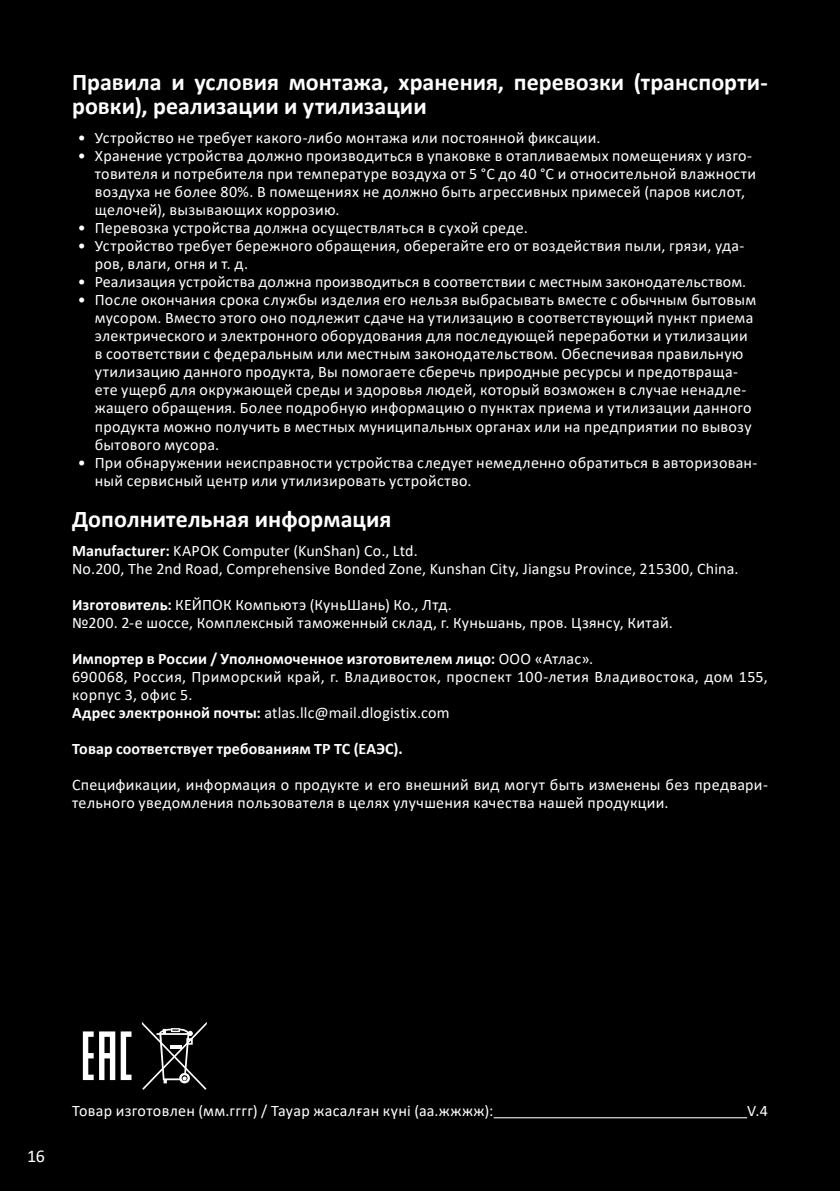
<style>
.page{position:relative;width:840px;height:1191px;background:#fff}
.page>*{position:absolute;margin:0;border:0;box-sizing:border-box;transform-origin:0 0}
.Заголовок{font:700 24px/24px "Calibri";color:#fff}
.t1{font:18px "Calibri";color:#fff}
.t2{font:16px/18px "Calibri";letter-spacing:.02em;color:#fff}
.t3{font:700 16px "Calibri";letter-spacing:.01em;color:#fff}
.s1{font-weight:700}
.s2{font-weight:400}
</style>
<div class="page">
<div style="left:0;top:0;width:839px;height:1191px;background:#000"></div>
<hr style="left:493px;top:1117px;width:253px;height:1px;background:#fff">
<svg style="left:83px;top:1031px;width:32px;height:49px"></svg>
<svg style="left:121px;top:1031px;width:10px;height:49px"></svg>
<svg style="left:142px;top:1022px;width:65px;height:67px"></svg>
<p class="Заголовок" style="left:72px;top:70px;width:697px">Правила и условия монтажа, хранения, перевозки (транспорти&shy;ровки), реализации и утилизации</p>
<p class="t2" style="left:78px;top:129px;width:521px">• Устройство не требует какого-либо монтажа или постоянной фиксации.</p>
<p class="t2" style="left:95px;top:147px;width:662px;text-indent:-17px">• Хранение устройства должно производиться в упаковке в отапливаемых помещениях у изго&shy;товителя и потребителя при температуре воздуха от 5 °С до 40 °С и относительной влажности воздуха не более 80%. В помещениях не должно быть агрессивных примесей (паров кислот, щелочей), вызывающих коррозию.</p>
<p class="t2" style="left:78px;top:219px;width:449px">• Перевозка устройства должна осуществляться в сухой среде.</p>
<p class="t2" style="left:95px;top:237px;width:651px;text-indent:-17px">• Устройство требует бережного обращения, оберегайте его от воздействия пыли, грязи, уда&shy;ров, влаги, огня и т. д.</p>
<p class="t2" style="left:78px;top:273px;width:667px">• Реализация устройства должна производиться в соответствии с местным законодательством.</p>
<p class="t2" style="left:95px;top:291px;width:662px;text-indent:-17px">• После окончания срока службы изделия его нельзя выбрасывать вместе с обычным бытовым мусором. Вместо этого оно подлежит сдаче на утилизацию в соответствующий пункт приема электрического и электронного оборудования для последующей переработки и утилизации в соответствии с федеральным или местным законодательством. Обеспечивая правильную утилизацию данного продукта, Вы помогаете сберечь природные ресурсы и предотвраща&shy;ете ущерб для окружающей среды и здоровья людей, который возможен в случае ненадле&shy;жащего обращения. Более подробную информацию о пунктах приема и утилизации данного продукта можно получить в местных муниципальных органах или на предприятии по вывозу бытового мусора.</p>
<p class="t2" style="left:95px;top:453px;width:664px;text-indent:-17px">• При обнаружении неисправности устройства следует немедленно обратиться в авторизован&shy;ный сервисный центр или утилизировать устройство.</p>
<p class="Заголовок" style="left:72px;top:506px;width:321px">Дополнительная информация</p>
<p class="t2" style="left:72px;top:541px;width:345px"><span class="s1">Manufacturer:</span> KAPOK Computer (KunShan) Co., Ltd.</p>
<p class="t2" style="left:72px;top:559px;width:665px">No.200, The 2nd Road, Comprehensive Bonded Zone, Kunshan City, Jiangsu Province, 215300, China.</p>
<p class="t2" style="left:72px;top:595px;width:378px"><span class="s1">Изготовитель:</span> КЕЙПОК Компьютэ (КуньШань) Ко., Лтд.</p>
<p class="t2" style="left:72px;top:613px;width:599px">№200. 2-е шоссе, Комплексный таможенный склад, г. Куньшань, пров. Цзянсу, Китай.</p>
<p class="t3" style="left:72px;top:647px;width:520px">Импортер в России / Уполномоченное изготовителем лицо: <span class="s2">ООО «Атлас».</span></p>
<p class="t2" style="left:72px;top:667px;width:697px">690068, Россия, Приморский край, г. Владивосток, проспект 100-летия Владивостока, дом 155, корпус 3, офис 5.</p>
<p class="t2" style="left:72px;top:703px;width:379px"><span class="s1">Адрес электронной почты:</span> atlas.llc@mail.dlogistix.com</p>
<p class="t3" style="left:72px;top:737px;width:332px">Товар соответствует требованиям ТР ТС (ЕАЭС).</p>
<p class="t2" style="left:72px;top:775px;width:697px">Спецификации, информация о продукте и его внешний вид могут быть изменены без предвари&shy;тельного уведомления пользователя в целях улучшения качества нашей продукции.</p>
<p class="t1" style="left:27px;top:1143px;width:20px">16</p>
<p class="t2" style="left:72px;top:1101px;width:423px">Товар изготовлен (мм.гггг) / Тауар жасалған күні (аа.жжжж):</p>
<p class="t2" style="left:746px;top:1101px;width:22px">V.4</p>
</div>
